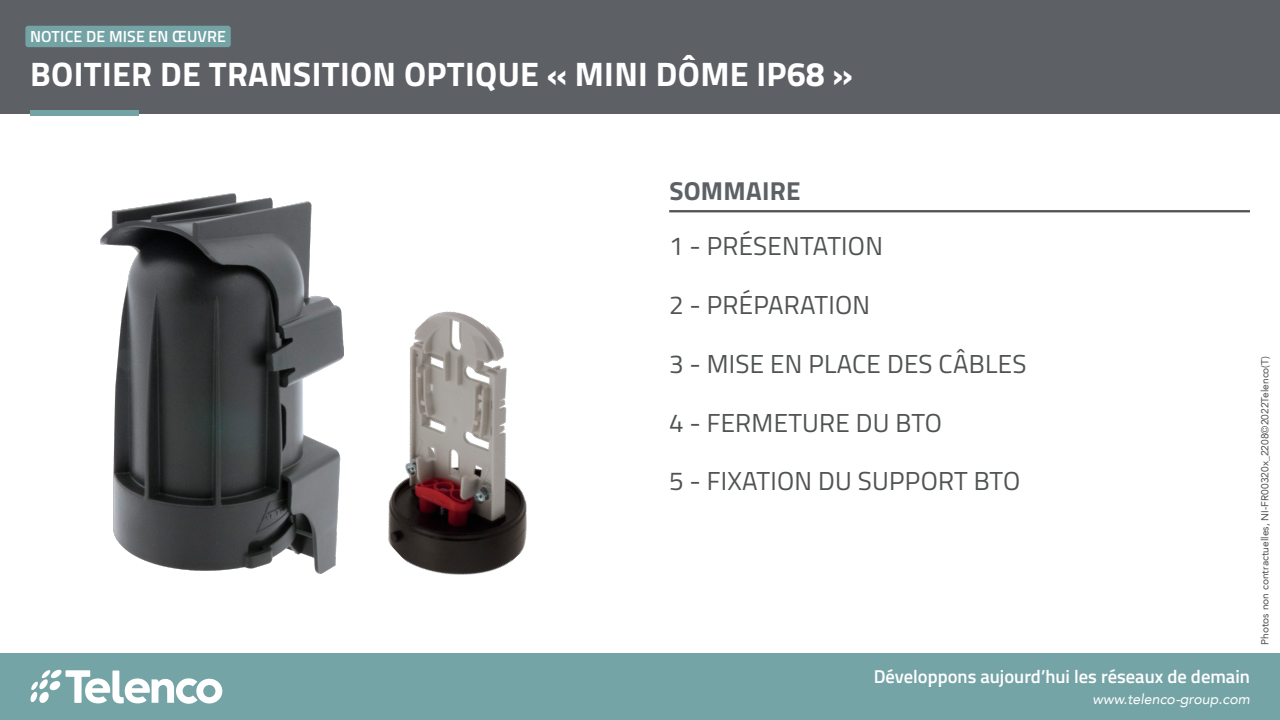
<style>
.page{position:relative;width:1280px;height:720px;background:#fff}
.page>*{position:absolute;margin:0;border:0;box-sizing:border-box;transform-origin:0 0}
.NOM_PRODUIT{font:700 34px "Titillium Web";letter-spacing:.01em;color:#fff}
.t1{font:26px "Titillium Web";letter-spacing:.01em;color:#505353}
.SOUS-TITRE{font:700 26px "Titillium Web";letter-spacing:.01em;color:#5d6065}
.t2{font:600 18.6px "Titillium Web";color:#fff}
.TYPE_DE_DOC{font:600 16px "Titillium Web";letter-spacing:.01em;color:#fff}
.t3{font:italic 14.3px "Avenir LT";color:#fff}
.t4{font:10.2px "Avenir LT";color:#505353}
</style>
<div class="page">
<div style="left:0;top:654px;width:1280px;height:66px;background:#75a4a7"></div>
<div style="left:0;top:0;width:1280px;height:113px;background:#5d6065"></div>
<div style="left:30px;top:111px;width:108px;height:5px;background:#74a3a6"></div>
<svg style="left:30px;top:669px;width:192px;height:35px"></svg>
<div style="left:25px;top:26px;width:206px;height:21px;background:#74a3a6;border-radius:3px"></div>
<img style="left:101px;top:193px;width:243px;height:381px">
<img style="left:388px;top:311px;width:139px;height:264px">
<hr style="left:669px;top:210px;width:581px;height:2px;background:#505353">
<p class="TYPE_DE_DOC" style="left:30px;top:24px;width:198px">NOTICE DE MISE EN ŒUVRE</p>
<p class="NOM_PRODUIT" style="left:30px;top:48px;width:824px">BOITIER DE TRANSITION OPTIQUE « MINI DÔME IP68 »</p>
<p class="SOUS-TITRE" style="left:669px;top:171px;width:133px">SOMMAIRE</p>
<p class="t1" style="left:669px;top:227px;width:215px">1 - PRÉSENTATION</p>
<p class="t1" style="left:669px;top:286px;width:202px">2 - PRÉPARATION</p>
<p class="t1" style="left:669px;top:345px;width:359px">3 - MISE EN PLACE DES CÂBLES</p>
<p class="t1" style="left:669px;top:403px;width:274px">4 - FERMETURE DU BTO</p>
<p class="t1" style="left:669px;top:462px;width:352px">5 - FIXATION DU SUPPORT BTO</p>
<p class="t2" style="left:874px;top:663px;width:378px">Développons aujourd’hui les réseaux de demain</p>
<p class="t3" style="left:1093px;top:691px;width:159px">www.telenco-group.com</p>
<p class="t4" style="left:1259px;top:645px;width:291px;rotate:-90deg">Photos non contractuelles, NI-FR00320x_2208©2022Telenco(T)</p>
</div>
